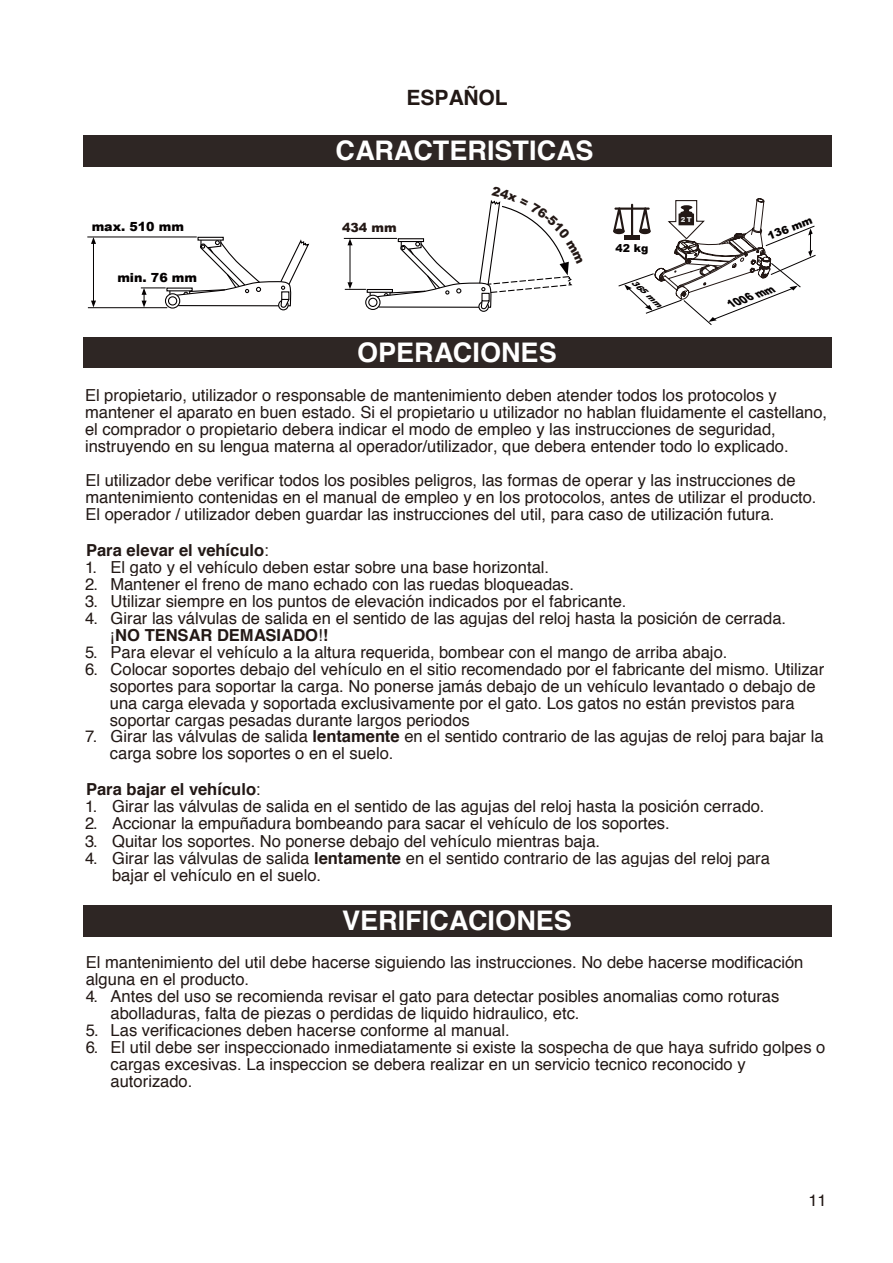
<style>
.page{position:relative;width:893px;height:1263px;background:#fff}
.page>*{position:absolute;margin:0;border:0;box-sizing:border-box;transform-origin:0 0}
.t1{font:700 27px "Helvetica";color:#fff}
.t2{font:700 21px "Helvetica";color:#221815}
.t3{font:16.5px/17px "Helvetica";color:#221815}
.t4{font:700 16.5px "Helvetica";color:#221815}
.t5{font:900 12.6px "Arial";color:#040001}
.t6{font:900 12.6px "Arial";color:#231815}
.t7{font:italic 900 11.4px "Arial";color:#040001;scale:.85 1}
.t8{font:900 10.95px "Arial";color:#040001}
.t9{font:italic 900 7.8px "Arial";color:#040001;scale:1.08 1}
.t10{font:900 6.9px "Arial";color:#dcdddd}
.s1{font-weight:400}
.s2{font-weight:700}
</style>
<div class="page">
<div style="left:83px;top:338px;width:748px;height:31px;background:#2e2624"></div>
<div style="left:83px;top:905px;width:748px;height:31px;background:#2e2624"></div>
<div style="left:83px;top:136px;width:748px;height:31px;background:#2e2624"></div>
<div style="left:165px;top:293px;width:15px;height:16px;border:1px solid #040001;border-radius:50%"></div>
<div style="left:168px;top:296px;width:9px;height:10px;border:1px solid #040001;border-radius:50%"></div>
<div style="left:197px;top:237px;width:27px;height:4px;border:1px solid #040001"></div>
<svg style="left:176px;top:238px;width:134px;height:73px"></svg>
<hr style="left:87px;top:237px;width:110px;height:1px;background:#040001">
<hr style="left:88px;top:307px;width:79px;height:1px;background:#040001">
<svg style="left:141px;top:288px;width:29px;height:19px"></svg>
<hr style="left:93px;top:242px;width:1px;height:60px;background:#040001">
<svg style="left:91px;top:237px;width:5px;height:7px"></svg>
<svg style="left:91px;top:301px;width:5px;height:6px"></svg>
<hr style="left:344px;top:238px;width:53px;height:1px;background:#040001">
<svg style="left:613px;top:198px;width:203px;height:127px"></svg>
<div style="left:639px;top:229px;width:12px;height:5px;background:#221815;border-radius:50%"></div>
<svg style="left:345px;top:200px;width:228px;height:112px"></svg>
<p class="t2" style="left:406px;top:80px;width:103px">ESPAÑOL</p>
<h1 class="t1" style="left:336px;top:129px;width:259px">CARACTERISTICAS</h1>
<p class="t5" style="left:92px;top:217px;width:94px">max. 510 mm</p>
<p class="t6" style="left:342px;top:218px;width:56px">434 mm</p>
<p class="t5" style="left:117px;top:268px;width:81px">min. 76 mm</p>
<p class="t8" style="left:616px;top:240px;width:34px">42 kg</p>
<p class="t9" style="left:637px;top:276px;width:36px;rotate:43deg">365 mm</p>
<p class="t10" style="left:681px;top:215px;width:12px">2T</p>
<p class="t8" style="left:765px;top:229px;width:49px;rotate:-22deg">136 mm</p>
<p class="t7" style="left:727px;top:297px;width:59px;rotate:-21deg">1006 mm</p>
<h1 class="t1" style="left:357px;top:331px;width:201px">OPERACIONES</h1>
<p class="t3" style="left:85px;top:387px;width:743px">El propietario, utilizador o responsable de mantenimiento deben atender todos los protocolos y mantener el aparato en buen estado. Si el propietario u utilizador no hablan fluidamente el castellano, el comprador o propietario debera indicar el modo de empleo y las instrucciones de seguridad, instruyendo en su lengua materna al operador/utilizador, que debera entender todo lo explicado.</p>
<p class="t3" style="left:85px;top:472px;width:733px">El utilizador debe verificar todos los posibles peligros, las formas de operar y las instrucciones de mantenimiento contenidas en el manual de empleo y en los protocolos, antes de utilizar el producto.<br>El operador / utilizador deben guardar las instrucciones del util, para caso de utilización futura.</p>
<p class="t4" style="left:86px;top:536px;width:184px">Para elevar el vehículo<span class="s1">:</span></p>
<p class="t3" style="left:85px;top:559px;width:465px">1. El gato y el vehículo deben estar sobre una base horizontal.</p>
<p class="t3" style="left:85px;top:576px;width:490px">2. Mantener el freno de mano echado con las ruedas bloqueadas.</p>
<p class="t3" style="left:85px;top:593px;width:543px">3. Utilizar siempre en los puntos de elevación indicados por el fabricante.</p>
<p class="t3" style="left:110px;top:610px;width:678px;text-indent:-25px">4. Girar las válvulas de salida en el sentido de las agujas del reloj hasta la posición de cerrada. ¡<span class="s2">NO TENSAR DEMASIADO</span>!<span class="s2">!</span></p>
<p class="t3" style="left:85px;top:644px;width:644px">5. Para elevar el vehículo a la altura requerida, bombear con el mango de arriba abajo.</p>
<p class="t3" style="left:110px;top:661px;width:716px;text-indent:-25px">6. Colocar soportes debajo del vehículo en el sitio recomendado por el fabricante del mismo. Utilizar soportes para soportar la carga. No ponerse jamás debajo de un vehículo levantado o debajo de una carga elevada y soportada exclusivamente por el gato. Los gatos no están previstos para soportar cargas pesadas durante largos periodos</p>
<p class="t3" style="left:110px;top:729px;width:715px;text-indent:-25px">7. Girar las válvulas de salida <span class="s2">lentamente</span> en el sentido contrario de las agujas de reloj para bajar la carga sobre los soportes o en el suelo.</p>
<p class="t4" style="left:86px;top:775px;width:176px">Para bajar el vehículo<span class="s1">:</span></p>
<p class="t3" style="left:85px;top:798px;width:681px">1. Girar las válvulas de salida en el sentido de las agujas del reloj hasta la posición cerrado.</p>
<p class="t3" style="left:85px;top:815px;width:586px">2. Accionar la empuñadura bombeando para sacar el vehículo de los soportes.</p>
<p class="t3" style="left:85px;top:833px;width:517px">3. Quitar los soportes. No ponerse debajo del vehículo mientras baja.</p>
<p class="t3" style="left:112px;top:850px;width:659px;text-indent:-27px">4. Girar las válvulas de salida <span class="s2">lentamente</span> en el sentido contrario de las agujas del reloj para bajar el vehículo en el suelo.</p>
<h1 class="t1" style="left:342px;top:899px;width:231px">VERIFICACIONES</h1>
<p class="t3" style="left:86px;top:954px;width:719px">El mantenimiento del util debe hacerse siguiendo las instrucciones. No debe hacerse modificación alguna en el producto.</p>
<p class="t3" style="left:111px;top:988px;width:670px;text-indent:-25px">4. Antes del uso se recomienda revisar el gato para detectar posibles anomalias como roturas abolladuras, falta de piezas o perdidas de liquido hidraulico, etc.</p>
<p class="t3" style="left:86px;top:1022px;width:425px">5. Las verificaciones deben hacerse conforme al manual.</p>
<p class="t3" style="left:111px;top:1039px;width:716px;text-indent:-25px">6. El util debe ser inspeccionado inmediatamente si existe la sospecha de que haya sufrido golpes o cargas excesivas. La inspeccion se debera realizar en un servicio tecnico reconocido y autorizado.</p>
<p class="t3" style="left:808px;top:1192px;width:20px">11</p>
</div>
